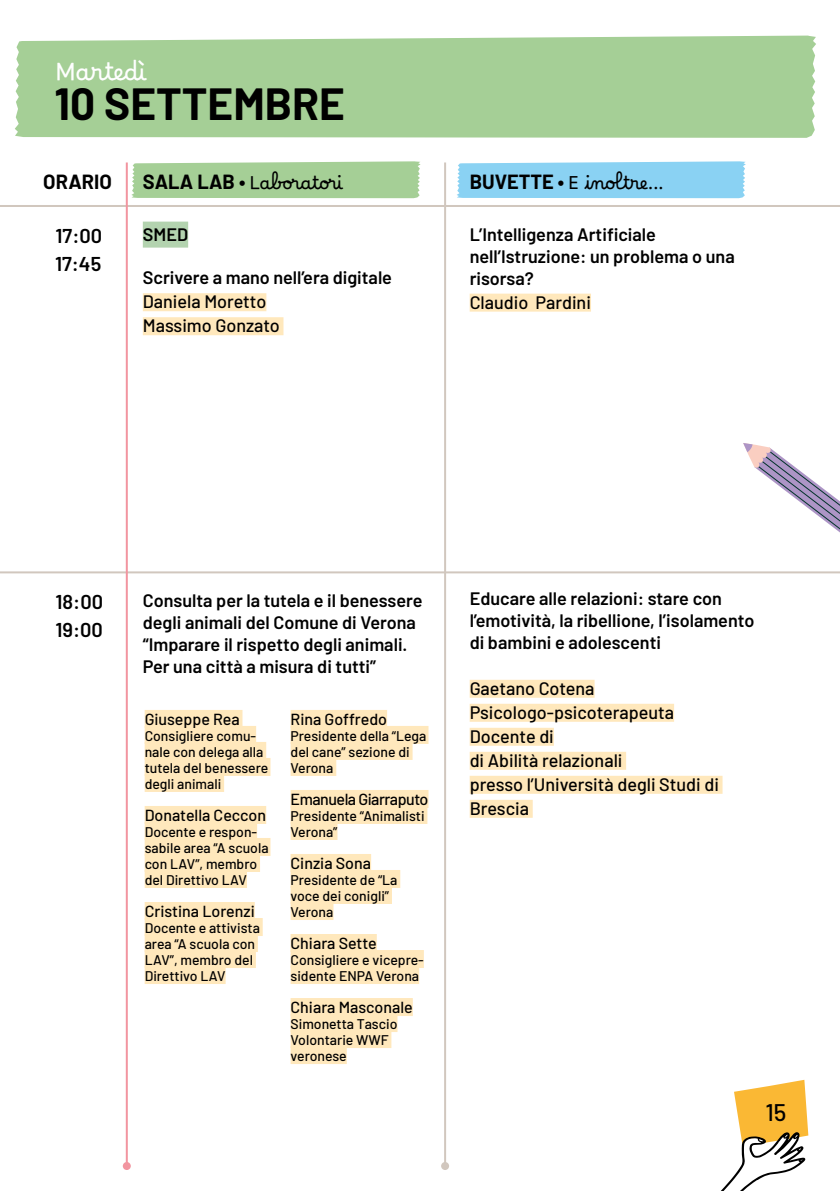
<style>
.page{position:relative;width:840px;height:1191px;background:#fff}
.page>*{position:absolute;margin:0;border:0;box-sizing:border-box;transform-origin:0 0}
.t1{font:700 44px "Barlow";color:#000}
.t2{font:24px "Borel";color:#fff}
.t3{font:500 24px "Barlow";color:#000}
.t4{font:600 20px/28.8px "Barlow";color:#000}
.t5{font:700 20px "Barlow";color:#000}
.t6{font:600 18px/22px "Barlow";color:#000}
.t7{font:500 18px/24px "Barlow";color:#000}
.t8{font:18px "Borel";color:#000}
.t9{font:500 16px "Barlow";color:#000}
.t10{font:500 16px "Barlow";letter-spacing:-.03em;color:#000}
.t11{font:500 14px/16px "Barlow";color:#000}
.s1{font-family:"Barlow";font-weight:700;font-size:20px}
</style>
<div class="page">
<div style="left:15px;top:36px;width:800px;height:102px;background:#a5cf96"></div>
<div style="left:131px;top:161px;width:289px;height:37px;background:#a5cf96"></div>
<div style="left:457px;top:161px;width:288px;height:37px;background:#8ad2f3"></div>
<hr style="left:444px;top:162px;width:2px;height:1004px;background:#d1c7be">
<div style="left:441px;top:1162px;width:8px;height:8px;background:#d1c7be;border-radius:50%"></div>
<hr style="left:0;top:205px;width:839px;height:2px;background:#d1c7be">
<hr style="left:0;top:571px;width:839px;height:2px;background:#d1c7be">
<div style="left:143px;top:222px;width:45px;height:26px;background:#b3d3af"></div>
<div style="left:143px;top:293px;width:123px;height:18px;background:#ffe8bc"></div>
<div style="left:143px;top:317px;width:140px;height:18px;background:#ffe8bc"></div>
<div style="left:145px;top:710px;width:97px;height:18px;background:#ffe8bc"></div>
<div style="left:145px;top:726px;width:111px;height:18px;background:#ffe8bc"></div>
<div style="left:145px;top:742px;width:121px;height:18px;background:#ffe8bc"></div>
<div style="left:145px;top:758px;width:125px;height:18px;background:#ffe8bc"></div>
<div style="left:145px;top:774px;width:79px;height:18px;background:#ffe8bc"></div>
<div style="left:145px;top:806px;width:121px;height:18px;background:#ffe8bc"></div>
<div style="left:145px;top:822px;width:112px;height:18px;background:#ffe8bc"></div>
<div style="left:145px;top:838px;width:125px;height:18px;background:#ffe8bc"></div>
<div style="left:145px;top:854px;width:115px;height:18px;background:#ffe8bc"></div>
<div style="left:145px;top:870px;width:102px;height:18px;background:#ffe8bc"></div>
<div style="left:145px;top:902px;width:109px;height:18px;background:#ffe8bc"></div>
<div style="left:145px;top:918px;width:117px;height:18px;background:#ffe8bc"></div>
<div style="left:145px;top:934px;width:113px;height:18px;background:#ffe8bc"></div>
<div style="left:145px;top:950px;width:111px;height:18px;background:#ffe8bc"></div>
<div style="left:145px;top:966px;width:80px;height:18px;background:#ffe8bc"></div>
<div style="left:290px;top:710px;width:97px;height:18px;background:#ffe8bc"></div>
<div style="left:290px;top:726px;width:138px;height:18px;background:#ffe8bc"></div>
<div style="left:290px;top:742px;width:122px;height:18px;background:#ffe8bc"></div>
<div style="left:290px;top:758px;width:46px;height:18px;background:#ffe8bc"></div>
<div style="left:290px;top:790px;width:138px;height:18px;background:#ffe8bc"></div>
<div style="left:290px;top:806px;width:137px;height:18px;background:#ffe8bc"></div>
<div style="left:290px;top:822px;width:47px;height:18px;background:#ffe8bc"></div>
<div style="left:290px;top:854px;width:81px;height:18px;background:#ffe8bc"></div>
<div style="left:290px;top:870px;width:110px;height:18px;background:#ffe8bc"></div>
<div style="left:290px;top:886px;width:102px;height:18px;background:#ffe8bc"></div>
<div style="left:290px;top:902px;width:43px;height:18px;background:#ffe8bc"></div>
<div style="left:290px;top:934px;width:86px;height:18px;background:#ffe8bc"></div>
<div style="left:290px;top:950px;width:133px;height:18px;background:#ffe8bc"></div>
<div style="left:290px;top:966px;width:129px;height:18px;background:#ffe8bc"></div>
<div style="left:290px;top:998px;width:122px;height:18px;background:#ffe8bc"></div>
<div style="left:290px;top:1014px;width:107px;height:18px;background:#ffe8bc"></div>
<div style="left:290px;top:1030px;width:101px;height:18px;background:#ffe8bc"></div>
<div style="left:290px;top:1046px;width:56px;height:18px;background:#ffe8bc"></div>
<div style="left:469px;top:680px;width:125px;height:18px;background:#ffe8bc"></div>
<div style="left:469px;top:704px;width:204px;height:18px;background:#ffe8bc"></div>
<div style="left:469px;top:728px;width:84px;height:18px;background:#ffe8bc"></div>
<div style="left:469px;top:752px;width:156px;height:18px;background:#ffe8bc"></div>
<div style="left:469px;top:776px;width:253px;height:18px;background:#ffe8bc"></div>
<div style="left:469px;top:800px;width:63px;height:18px;background:#ffe8bc"></div>
<div style="left:469px;top:294px;width:121px;height:18px;background:#ffe8bc"></div>
<hr style="left:126px;top:162px;width:2px;height:1004px;background:#f295a0">
<div style="left:123px;top:1162px;width:8px;height:8px;background:#f295a0;border-radius:50%"></div>
<svg style="left:720px;top:1079px;width:87px;height:112px"></svg>
<svg style="left:743px;top:443px;width:96px;height:89px"></svg>
<h2 class="t2" style="left:55px;top:58px;width:93px">Martedì</h2>
<h1 class="t1" style="left:55px;top:72px;width:291px">10 SETTEMBRE</h1>
<h3 class="t5" style="left:43px;top:167px;width:70px">ORARIO</h3>
<h3 class="t4" style="left:55px;top:219px;width:48px">17:00</h3>
<h3 class="t4" style="left:55px;top:248px;width:48px">17:45</h3>
<p class="t8" style="left:143px;top:172px;width:200px"><span class="s1">SALA LAB •</span> Laboratori</p>
<p class="t8" style="left:469px;top:172px;width:195px"><span class="s1">BUVETTE •</span> E inoltre...</p>
<p class="t6" style="left:143px;top:222px;width:47px">SMED</p>
<p class="t6" style="left:143px;top:265px;width:250px">Scrivere a mano nell’era digitale</p>
<p class="t7" style="left:143px;top:288px;width:138px">Daniela Moretto<br>Massimo Gonzato</p>
<p class="t6" style="left:469px;top:222px;width:266px">L’Intelligenza Artificiale nell’Istruzione: un problema o una risorsa?</p>
<p class="t7" style="left:469px;top:289px;width:123px">Claudio Pardini</p>
<h3 class="t4" style="left:55px;top:585px;width:49px">18:00<br>19:00</h3>
<p class="t6" style="left:143px;top:587px;width:281px">Consulta per la tutela e il benessere degli animali del Comune di Verona “Imparare il rispetto degli animali.<br>Per una città a misura di tutti”</p>
<p class="t9" style="left:145px;top:707px;width:96px">Giuseppe Rea</p>
<p class="t11" style="left:145px;top:727px;width:125px">Consigliere comu&shy;nale con delega alla tutela del benessere degli animali</p>
<p class="t9" style="left:145px;top:803px;width:123px">Donatella Ceccon</p>
<p class="t11" style="left:145px;top:823px;width:125px">Docente e respon&shy;sabile area “A scuola con LAV”, membro del Direttivo LAV</p>
<p class="t9" style="left:145px;top:899px;width:111px">Cristina Lorenzi</p>
<p class="t11" style="left:145px;top:919px;width:117px">Docente e attivista area “A scuola con<br>LAV”, membro del<br>Direttivo LAV</p>
<p class="t9" style="left:290px;top:707px;width:98px">Rina Goffredo</p>
<p class="t11" style="left:290px;top:727px;width:137px">Presidente della “Lega del cane” sezione di<br>Verona</p>
<p class="t10" style="left:290px;top:787px;width:139px">Emanuela Giarraputo</p>
<p class="t11" style="left:290px;top:807px;width:135px">Presidente “Animalisti<br>Verona”</p>
<p class="t9" style="left:290px;top:851px;width:82px">Cinzia Sona</p>
<p class="t11" style="left:290px;top:871px;width:108px">Presidente de “La voce dei conigli”<br>Verona</p>
<p class="t9" style="left:290px;top:931px;width:88px">Chiara Sette</p>
<p class="t11" style="left:290px;top:951px;width:135px">Consigliere e vicepre&shy;sidente ENPA Verona</p>
<p class="t9" style="left:290px;top:995px;width:124px">Chiara Masconale</p>
<p class="t11" style="left:290px;top:1015px;width:108px">Simonetta Tascio<br>Volontarie WWF veronese</p>
<p class="t6" style="left:469px;top:586px;width:286px">Educare alle relazioni: stare con l’emotività, la ribellione, l’isolamento di bambini e adolescenti</p>
<p class="t7" style="left:469px;top:675px;width:251px">Gaetano Cotena<br>Psicologo-psicoterapeuta<br>Docente di<br>di Abilità relazionali<br>presso l’Università degli Studi di<br>Brescia</p>
<h2 class="t3" style="left:764px;top:1094px;width:22px">15</h2>
</div>
